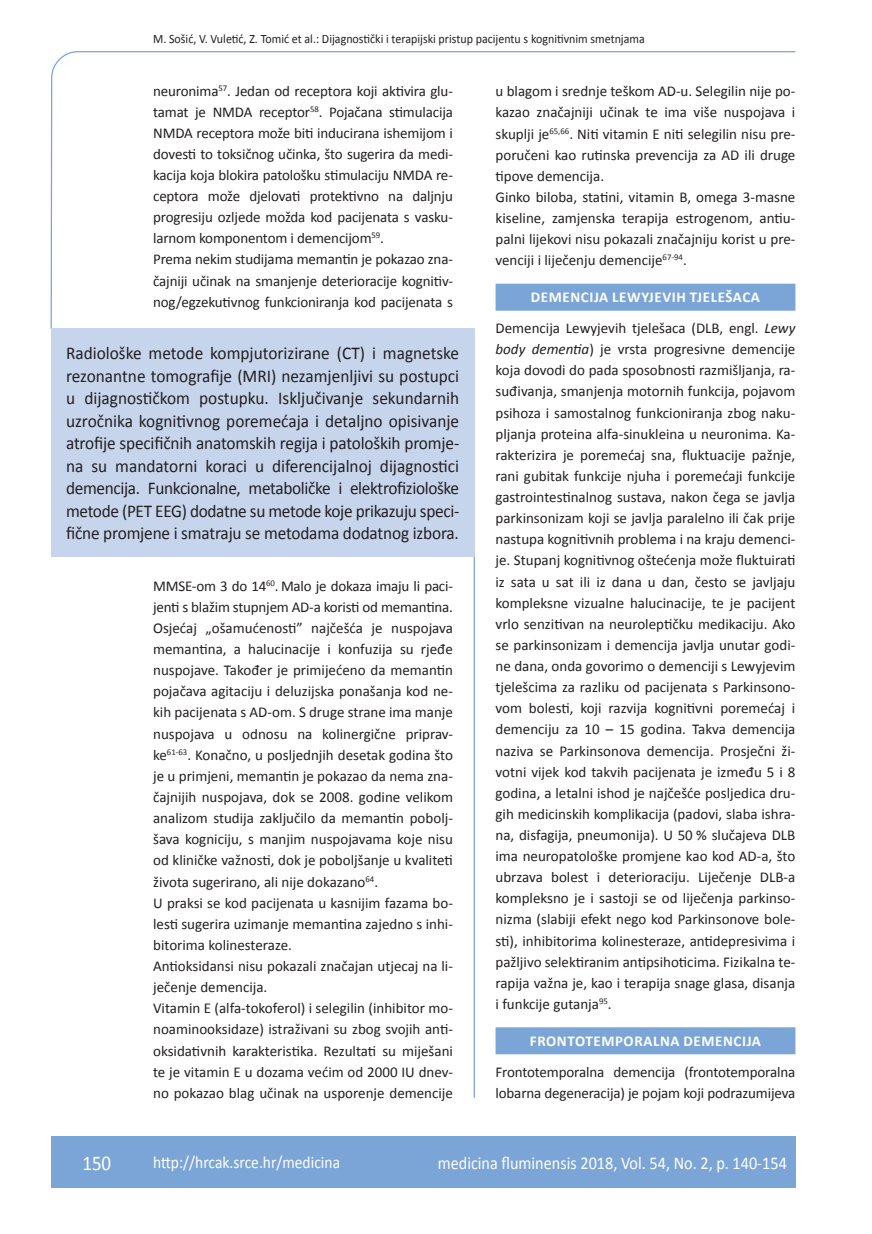
<style>
.page{position:relative;width:872px;height:1234px;background:#fff}
.page>*{position:absolute;margin:0;border:0;box-sizing:border-box;transform-origin:0 0}
.t1{font:21px "Calibri";color:#fff;scale:.9 1}
.t2{font:18px/22.5px "Calibri";letter-spacing:-.01em;color:#231f20;text-align:justify;scale:.96 1}
.t3{font:18px "Calibri";color:#fff;scale:.9 1}
.t4{font:17.25px "Calibri";color:#fff;scale:.9 1}
.t5{font:15px/21.1px "Calibri";color:#231f20}
.t6{font:700 15px "Calibri";letter-spacing:.04em;color:#fff}
.t7{font:12.75px "Calibri";color:#231f20;scale:.94 1}
.s1{font-weight:700;color:#fff}
.s2{font-style:italic}
</style>
<div class="page">
<svg style="left:50px;top:51px;width:746px;height:279px"></svg>
<hr style="left:473px;top:556px;width:2px;height:541px;background:#7ca5d7">
<div style="left:51px;top:1135px;width:744px;height:51px;background:#7ca5d7"></div>
<div style="left:495px;top:283px;width:300px;height:27px;background:#7ca5d7"></div>
<div style="left:495px;top:1027px;width:300px;height:27px;background:#7ca5d7"></div>
<div style="left:51px;top:328px;width:423px;height:228px;background:#c6d5ec"></div>
<p class="t7" style="left:153px;top:30px;width:524px">M. Sošić, V. Vuletić, Z. Tomić et al.: Dijagnostički i terapijski pristup pacijentu s kognitivnim smetnjama</p>
<p class="t5" style="left:153px;top:80px;width:301px">neuronima<sup>57</sup>. Jedan od receptora koji aktivira glu&shy;tamat je NMDA receptor<sup>58</sup>. Pojačana stimulacija NMDA receptora može biti inducirana ishemijom i dovesti to toksičnog učinka, što sugerira da medi&shy;kacija koja blokira patološku stimulaciju NMDA re&shy;ceptora može djelovati protektivno na daljnju progresiju ozljede možda kod pacijenata s vasku&shy;larnom komponentom i demencijom<sup>59</sup>.<br>Prema nekim studijama memantin je pokazao zna&shy;čajniji učinak na smanjenje deterioracije kognitiv&shy;nog/egzekutivnog funkcioniranja kod pacijenata s</p>
<p class="t5" style="left:495px;top:80px;width:301px">u blagom i srednje teškom AD-u. Selegilin nije po&shy;kazao značajniji učinak te ima više nuspojava i skuplji je<sup>65,66</sup>. Niti vitamin E niti selegilin nisu pre&shy;poručeni kao rutinska prevencija za AD ili druge tipove demencija.<br>Ginko biloba, statini, vitamin B, omega 3-masne kiseline, zamjenska terapija estrogenom, antiu&shy;palni lijekovi nisu pokazali značajniju korist u pre&shy;venciji i liječenju demencije<sup>67-94</sup>.</p>
<p class="t5" style="left:495px;top:281px;width:301px;line-height:30.6px;text-align:center"><span class="s1">DEMENCIJA LEWYjEVIH TJELEŠACA<br></span>Demencija Lewyjevih tjelešaca (DLB, engl. <span class="s2">Lewy</span></p>
<p class="t5" style="left:495px;top:338px;width:301px;text-align:justify"><span class="s2">body dementia</span>) je vrsta progresivne demencije koja dovodi do pada sposobnosti razmišljanja, ra&shy;suđivanja, smanjenja motornih funkcija, pojavom psihoza i samostalnog funkcioniranja zbog naku&shy;pljanja proteina alfa-sinukleina u neuronima. Ka&shy;rakterizira je poremećaj sna, fluktuacije pažnje, rani gubitak funkcije njuha i poremećaji funkcije gastrointestinalnog sustava, nakon čega se javlja parkinsonizam koji se javlja paralelno ili čak prije nastupa kognitivnih problema i na kraju demenci&shy;je. Stupanj kognitivnog oštećenja može fluktuirati iz sata u sat ili iz dana u dan, često se javljaju kompleksne vizualne halucinacije, te je pacijent vrlo senzitivan na neuroleptičku medikaciju. Ako se parkinsonizam i demencija javlja unutar godi&shy;ne dana, onda govorimo o demenciji s Lewyjevim tjelešcima za razliku od pacijenata s Parkinsono&shy;vom bolesti, koji razvija kognitivni poremećaj i demenciju za 10 – 15 godina. Takva demencija naziva se Parkinsonova demencija. Prosječni ži&shy;votni vijek kod takvih pacijenata je između 5 i 8 godina, a letalni ishod je najčešće posljedica dru&shy;gih medicinskih komplikacija (padovi, slaba ishra&shy;na, disfagija, pneumonija). U 50 % slučajeva DLB ima neuropatološke promjene kao kod AD-a, što ubrzava bolest i deterioraciju. Liječenje DLB-a kompleksno je i sastoji se od liječenja parkinso&shy;nizma (slabiji efekt nego kod Parkinsonove bole&shy;sti), inhibitorima kolinesteraze, antidepresivima i pažljivo selektiranim antipsihoticima. Fizikalna te&shy;rapija važna je, kao i terapija snage glasa, disanja i funkcije gutanja<sup>95</sup>.</p>
<p class="t6" style="left:530px;top:1031px;width:233px">FRONTOTEMPORALNA DEMENCIJA</p>
<p class="t5" style="left:495px;top:1060px;width:301px">Frontotemporalna demencija (frontotemporalna lobarna degeneracija) je pojam koji podrazumijeva</p>
<p class="t2" style="left:66px;top:341px;width:411px">Radiološke metode kompjutorizirane (CT) i magnetske rezonantne tomografije (MRI) nezamjenljivi su postupci u dijagnostičkom postupku. Isključivanje sekundarnih uzročnika kognitivnog poremećaja i detaljno opisivanje atrofije specifičnih anatomskih regija i patoloških promje&shy;na su mandatorni koraci u diferencijalnoj dijagnostici demencija. Funkcionalne, metaboličke i elektrofiziološke metode (PET EEG) dodatne su metode koje prikazuju speci&shy;fične promjene i smatraju se metodama dodatnog izbora.</p>
<p class="t5" style="left:153px;top:574px;width:301px">MMSE-om 3 do 14<sup>60</sup>. Malo je dokaza imaju li paci&shy;jenti s blažim stupnjem AD-a koristi od memantina.<br>Osjećaj „ošamućenosti” najčešća je nuspojava memantina, a halucinacije i konfuzija su rjeđe nuspojave. Također je primijećeno da memantin pojačava agitaciju i deluzijska ponašanja kod ne&shy;kih pacijenata s AD-om. S druge strane ima manje nuspojava u odnosu na kolinergične priprav&shy;ke<sup>61-63</sup>. Konačno, u posljednjih desetak godina što je u primjeni, memantin je pokazao da nema zna&shy;čajnijih nuspojava, dok se 2008. godine velikom analizom studija zaključilo da memantin pobolj&shy;šava kogniciju, s manjim nuspojavama koje nisu od kliničke važnosti, dok je poboljšanje u kvaliteti života sugerirano, ali nije dokazano<sup>64</sup>.<br>U praksi se kod pacijenata u kasnijim fazama bo&shy;lesti sugerira uzimanje memantina zajedno s inhi&shy;bitorima kolinesteraze.<br>Antioksidansi nisu pokazali značajan utjecaj na li&shy;ječenje demencija.<br>Vitamin E (alfa-tokoferol) i selegilin (inhibitor mo&shy;noaminooksidaze) istraživani su zbog svojih anti&shy;oksidativnih karakteristika. Rezultati su miješani te je vitamin E u dozama većim od 2000 IU dnev&shy;no pokazao blag učinak na usporenje demencije</p>
<h1 class="t1" style="left:82px;top:1149px;width:33px">150</h1>
<p class="t4" style="left:153px;top:1150px;width:209px">http://hrcak.srce.hr/medicina</p>
<p class="t3" style="left:438px;top:1151px;width:389px">medicina fluminensis 2018, Vol. 54, No. 2, p. 140-154</p>
</div>
